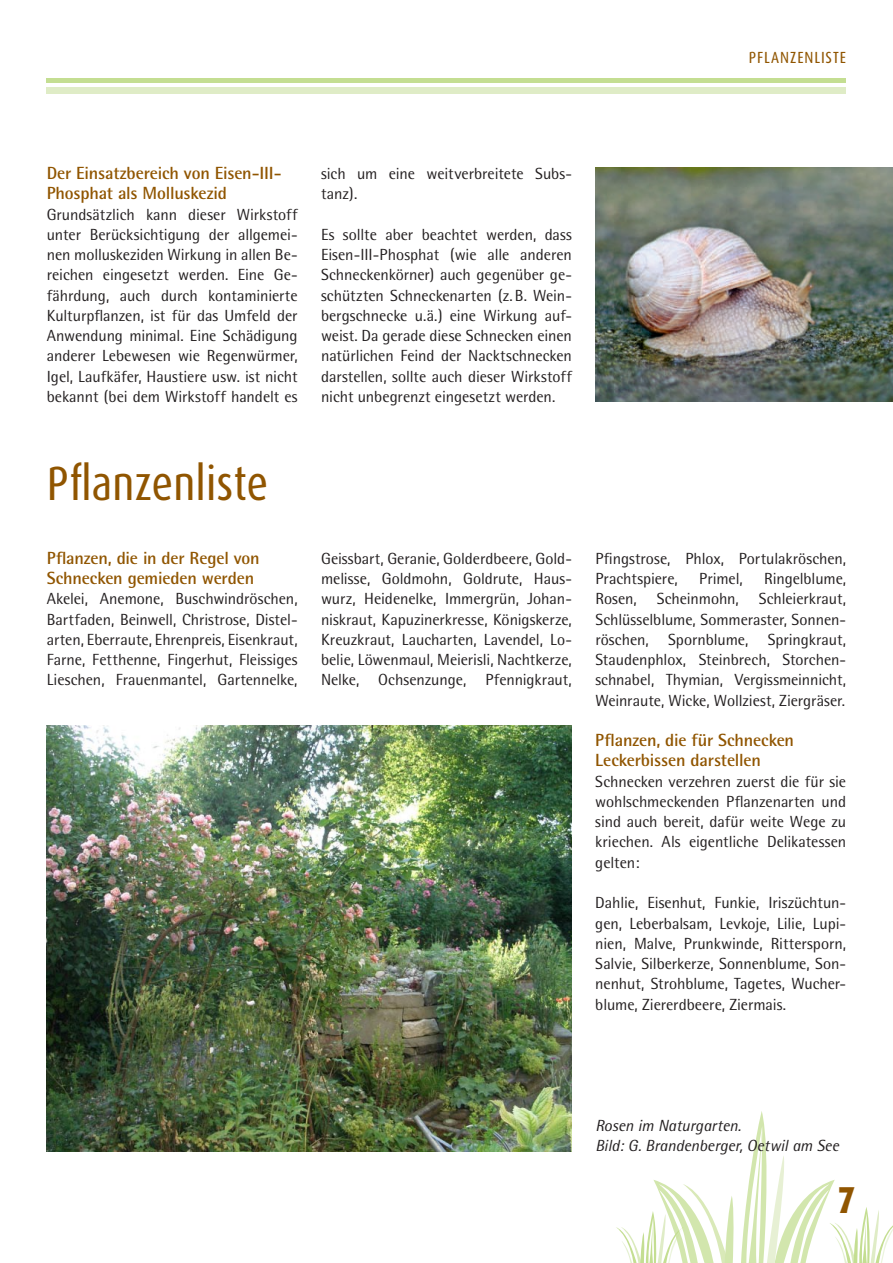
<style>
.page{position:relative;width:893px;height:1263px;background:#fff}
.page>*{position:absolute;margin:0;border:0;box-sizing:border-box;transform-origin:0 0}
.t1{font:48px "Dax Condensed";letter-spacing:.005em;color:#905500}
.t2{font:800 37.5px "Dax Condensed";color:#905500}
.t3{font:700 17.7px/20.2px "Rotis Semi Sans";letter-spacing:-.01em;color:#905500}
.t4{font:16.2px/20.2px "Rotis Semi Sans";letter-spacing:-.005em;color:#231f20;text-align:justify}
.t5{font:italic 16.2px/20.2px "Rotis Semi Sans";letter-spacing:-.005em;color:#231f20}
.t6{font:16.2px "Dax Condensed";letter-spacing:.06em;color:#905500}
</style>
<div class="page">
<img style="left:595px;top:168px;width:298px;height:234px">
<img style="left:47px;top:726px;width:525px;height:425px">
<svg style="left:616px;top:1111px;width:277px;height:152px"></svg>
<hr style="left:47px;top:79px;width:799px;height:4px;background:#c4de92">
<div style="left:47px;top:87px;width:799px;height:7px;background:#dfecc6"></div>
<p class="t6" style="left:749px;top:49px;width:99px">Pflanzenliste</p>
<p class="t3" style="left:47px;top:163px;width:236px">Der Einsatzbereich von Eisen-III-<br>Phosphat als Molluskezid</p>
<p class="t4" style="left:47px;top:204px;width:252px">Grundsätzlich kann dieser Wirkstoff unter Berücksichtigung der allgemei&shy;nen molluskeziden Wirkung in allen Be&shy;reichen eingesetzt werden. Eine Ge&shy;fährdung, auch durch kontaminierte Kulturpflanzen, ist für das Umfeld der Anwendung minimal. Eine Schädigung anderer Lebewesen wie Regenwürmer, Igel, Laufkäfer, Haustiere usw. ist nicht bekannt (bei dem Wirkstoff handelt es</p>
<h1 class="t1" style="left:47px;top:457px;width:223px">Pflanzenliste</h1>
<p class="t3" style="left:47px;top:547px;width:215px">Pflanzen, die in der Regel von<br>Schnecken gemieden werden</p>
<p class="t4" style="left:47px;top:589px;width:252px">Akelei, Anemone, Buschwindröschen, Bartfaden, Beinwell, Christrose, Distel&shy;arten, Eberraute, Ehrenpreis, Eisenkraut, Farne, Fetthenne, Fingerhut, Fleissiges Lieschen, Frauenmantel, Gartennelke,</p>
<p class="t4" style="left:321px;top:163px;width:252px">sich um eine weitverbreitete Subs&shy;tanz).</p>
<p class="t4" style="left:321px;top:224px;width:252px">Es sollte aber beachtet werden, dass Eisen-III-Phosphat (wie alle anderen Schneckenkörner) auch gegenüber ge&shy;schützten Schneckenarten (z. B. Wein&shy;bergschnecke u.ä.) eine Wirkung auf&shy;weist. Da gerade diese Schnecken einen natürlichen Feind der Nacktschnecken darstellen, sollte auch dieser Wirkstoff nicht unbegrenzt eingesetzt werden.</p>
<p class="t4" style="left:321px;top:548px;width:252px">Geissbart, Geranie, Golderdbeere, Gold&shy;melisse, Goldmohn, Goldrute, Haus&shy;wurz, Heidenelke, Immergrün, Johan&shy;niskraut, Kapuzinerkresse, Königskerze, Kreuzkraut, Laucharten, Lavendel, Lo&shy;belie, Löwenmaul, Meierisli, Nachtkerze, Nelke, Ochsenzunge, Pfennigkraut,</p>
<p class="t4" style="left:595px;top:548px;width:252px">Pfingstrose, Phlox, Portulakröschen,<br>Prachtspiere,</p>
<p class="t4" style="left:595px;top:568px;width:252px;text-indent:169px">Ringelblume, Rosen, Scheinmohn, Schleierkraut, Schlüsselblume, Sommeraster, Sonnen&shy;röschen, Spornblume, Springkraut, Staudenphlox, Steinbrech, Storchen&shy;schnabel, Thymian, Vergissmeinnicht, Weinraute, Wicke, Wollziest, Ziergräser.</p>
<p class="t3" style="left:595px;top:730px;width:200px">Pflanzen, die für Schnecken<br>Leckerbissen darstellen</p>
<p class="t4" style="left:595px;top:771px;width:252px">Schnecken verzehren zuerst die für sie wohlschmeckenden Pflanzenarten und sind auch bereit, dafür weite Wege zu kriechen. Als eigentliche Delikatessen gelten:</p>
<p class="t4" style="left:595px;top:892px;width:252px">Dahlie, Eisenhut, Funkie, Iriszüchtun&shy;gen, Leberbalsam, Levkoje, Lilie, Lupi&shy;nien, Malve, Prunkwinde, Rittersporn, Salvie, Silberkerze, Sonnenblume, Son&shy;nenhut, Strohblume, Tagetes, Wucher&shy;blume, Ziererdbeere, Ziermais.</p>
<p class="t4" style="left:699px;top:568px;width:45px">Primel,</p>
<p class="t5" style="left:595px;top:1115px;width:245px">Rosen im Naturgarten.<br>Bild: G. Brandenberger, Oetwil am See</p>
<h2 class="t2" style="left:838px;top:1179px;width:19px">7</h2>
</div>
